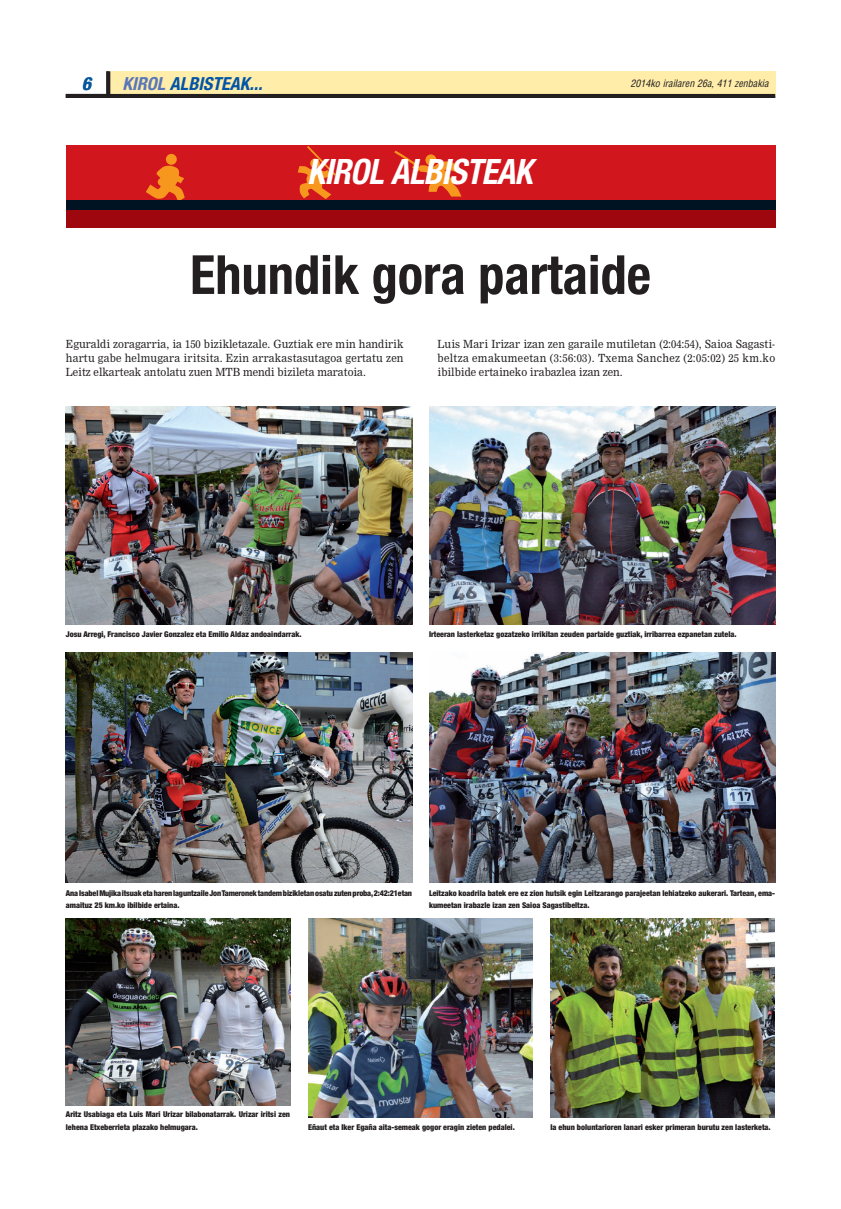
<style>
.page{position:relative;width:841px;height:1209px;background:#fff}
.page>*{position:absolute;margin:0;border:0;box-sizing:border-box;transform-origin:0 0}
.t1{font:700 condensed 54px "Helvetica Neue";color:#231f20}
.t2{font:italic 700 condensed 35px "Helvetica Neue";color:#fff;scale:.95 1}
.t3{font:italic 700 condensed 18px "Helvetica Neue";color:#0154a6}
.t4{font:italic 700 condensed 18px "Helvetica Neue";color:#07589c}
.t5{font:11px/14px "M Nimrod";color:#231f20;text-align:justify;scale:.94 1}
.t6{font:italic condensed 10px "Helvetica";color:#231f20}
.t7{font:900 condensed 8px/12.3px "Helvetica Neue";color:#231f20}
.s1{color:#5876ba}
</style>
<div class="page">
<div style="left:109px;top:71px;width:665px;height:25px;background:#ffeda9"></div>
<svg style="left:106px;top:71px;width:4px;height:23px"></svg>
<hr style="left:66px;top:94px;width:708px;height:4px;background:#231f20">
<div style="left:66px;top:146px;width:708px;height:65px;background:#d1161e"></div>
<svg style="left:146px;top:165px;width:38px;height:35px"></svg>
<div style="left:166px;top:154px;width:11px;height:11px;background:#f7971d;border-radius:50%"></div>
<svg style="left:297px;top:146px;width:38px;height:53px"></svg>
<div style="left:310px;top:159px;width:9px;height:9px;background:#f7971d;border-radius:50%"></div>
<svg style="left:394px;top:150px;width:67px;height:46px"></svg>
<div style="left:425px;top:154px;width:11px;height:11px;background:#f7971d;border-radius:50%"></div>
<div style="left:66px;top:200px;width:708px;height:11px;background:#001322"></div>
<div style="left:66px;top:210px;width:708px;height:17px;background:#9d070d"></div>
<img style="left:66px;top:406px;width:346px;height:218px">
<img style="left:66px;top:653px;width:346px;height:229px">
<img style="left:66px;top:919px;width:224px;height:186px">
<img style="left:308px;top:919px;width:224px;height:198px">
<img style="left:550px;top:919px;width:224px;height:198px">
<img style="left:429px;top:406px;width:345px;height:218px">
<img style="left:429px;top:653px;width:345px;height:229px">
<h3 class="t4" style="left:82px;top:77px;width:14px">6</h3>
<h3 class="t3" style="left:122px;top:77px;width:145px"><span class="s1">KIROL</span> ALBISTEAK...</h3>
<p class="t6" style="left:630px;top:80px;width:105px">2014ko irailaren 26 4 1</p>
<p class="t6" style="left:635px;top:80px;width:136px">2007ko irailaren 7a, 119 zenbakia</p>
<h2 class="t2" style="left:307px;top:159px;width:238px">KIROL ALBISTEAK</h2>
<h1 class="t1" style="left:190px;top:255px;width:462px">Ehundik gora partaide</h1>
<h3 class="t5" style="left:66px;top:338px;width:360px">Eguraldi zoragarria, ia 150 bizikletazale. Guztiak ere min handirik hartu gabe helmugara iritsita. Ezin arrakastasutagoa gertatu zen Leitz elkarteak antolatu zuen MTB mendi bizileta maratoia.</h3>
<h3 class="t5" style="left:437px;top:338px;width:360px">Luis Mari Irizar izan zen garaile mutiletan (2:04:54), Saioa Sagasti&shy;beltza emakumeetan (3:56:03). Txema Sanchez (2:05:02) 25 km.ko ibilbide ertaineko irabazlea izan zen.</h3>
<p class="t7" style="left:66px;top:629px;width:237px">Josu Arregi, Francisco Javier Gonzalez eta Emilio Aldaz andoaindarrak.</p>
<p class="t7" style="left:429px;top:629px;width:309px">Irteeran lasterketaz gozatzeko irrikitan zeuden partaide guztiak, irribarrea ezpanetan zutela.</p>
<p class="t7" style="left:66px;top:887px;width:347px">Ana Isabel Mujika itsuak eta haren laguntzaile Jon Tameronek tandem bizikletan osatu zuten proba, 2:42:21etan amaituz 25 km.ko ibilbide ertaina.</p>
<p class="t7" style="left:429px;top:887px;width:347px">Leitzako koadrila batek ere ez zion hutsik egin Leitzarango parajeetan lehiatzeko aukerari. Tartean, ema&shy;kumeetan irabazle izan zen Saioa Sagastibeltza.</p>
<p class="t7" style="left:66px;top:1108px;width:225px">Aritz Usabiaga eta Luis Mari Urizar bilabonatarrak. Urizar iritsi zen lehena Etxeberrieta plazako helmugara.</p>
<p class="t7" style="left:308px;top:1121px;width:208px">Eñaut eta Iker Egaña aita-semeak gogor eragin zieten pedalei.</p>
<p class="t7" style="left:550px;top:1121px;width:222px">Ia ehun boluntarioren lanari esker primeran burutu zen lasterketa.</p>
</div>
